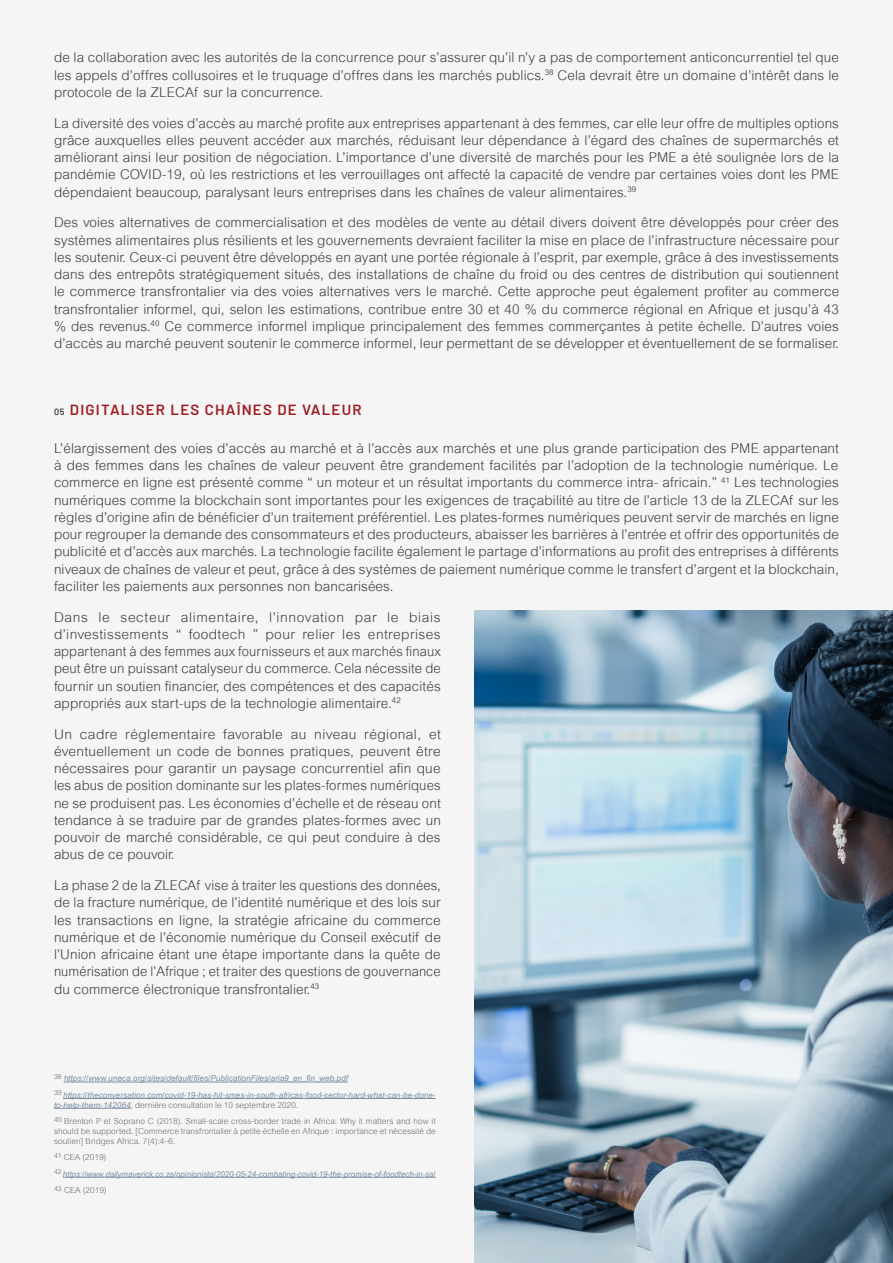
<style>
.page{position:relative;width:893px;height:1263px;background:#f5f5f6}
.page>*{position:absolute;margin:0;border:0;box-sizing:border-box;transform-origin:0 0}
.Body_Paragraph_Style{font:600 14.7px "Barlow";letter-spacing:.08em;color:#9e1c1f}
.Body_Paragraph_Style-2{font:300 13.5px/17.2px "Arial MT Std";letter-spacing:.01em;color:#3e3e3f;text-align:justify}
.Body_Paragraph_Style-3{font:italic 8.25px/9.8px "Arial MT Std";color:#7c8fa1}
.Body_Paragraph_Style-4{font:300 8.25px/9.8px "Arial MT Std";color:#6c6d70;text-align:justify}
.Body_Paragraph_Style-5{font:italic 8.25px "Arial MT Std";color:#7c8fa1;scale:.95 1}
.s1{font-weight:500;font-size:9px;color:#231f20}
.s2{font-weight:300;font-style:normal;color:#6c6d70}
</style>
<div class="page">
<img style="left:475px;top:610px;width:418px;height:653px">
<hr style="left:64px;top:1082px;width:284px;height:1px;background:#7c8fa1">
<hr style="left:63px;top:1098px;width:373px;height:1px;background:#7c8fa1">
<hr style="left:54px;top:1108px;width:77px;height:1px;background:#7c8fa1">
<hr style="left:63px;top:1177px;width:373px;height:1px;background:#7c8fa1">
<p class="Body_Paragraph_Style-2" style="left:54px;top:49px;width:786px">de la collaboration avec les autorités de la concurrence pour s’assurer qu’il n’y a pas de comportement anticoncurrentiel tel que les appels d’offres collusoires et le truquage d’offres dans les marchés publics.<sup>38</sup> Cela devrait être un domaine d’intérêt dans le protocole de la ZLECAf sur la concurrence.</p>
<p class="Body_Paragraph_Style-2" style="left:54px;top:114px;width:786px">La diversité des voies d’accès au marché profite aux entreprises appartenant à des femmes, car elle leur offre de multiples options grâce auxquelles elles peuvent accéder aux marchés, réduisant leur dépendance à l’égard des chaînes de supermarchés et améliorant ainsi leur position de négociation. L’importance d’une diversité de marchés pour les PME a été soulignée lors de la pandémie COVID-19, où les restrictions et les verrouillages ont affecté la capacité de vendre par certaines voies dont les PME dépendaient beaucoup, paralysant leurs entreprises dans les chaînes de valeur alimentaires.<sup>39</sup></p>
<p class="Body_Paragraph_Style-2" style="left:54px;top:214px;width:787px">Des voies alternatives de commercialisation et des modèles de vente au détail divers doivent être développés pour créer des systèmes alimentaires plus résilients et les gouvernements devraient faciliter la mise en place de l’infrastructure nécessaire pour les soutenir. Ceux-ci peuvent être développés en ayant une portée régionale à l’esprit, par exemple, grâce à des investissements dans des entrepôts stratégiquement situés, des installations de chaîne du froid ou des centres de distribution qui soutiennent le commerce transfrontalier via des voies alternatives vers le marché. Cette approche peut également profiter au commerce transfrontalier informel, qui, selon les estimations, contribue entre 30 et 40 % du commerce régional en Afrique et jusqu’à 43 % des revenus.<sup>40</sup> Ce commerce informel implique principalement des femmes commerçantes à petite échelle. D’autres voies d’accès au marché peuvent soutenir le commerce informel, leur permettant de se développer et éventuellement de se formaliser.</p>
<p class="Body_Paragraph_Style" style="left:54px;top:399px;width:309px"><span class="s1">05</span> DIGITALISER LES CHAÎNES DE VALEUR</p>
<p class="Body_Paragraph_Style-2" style="left:54px;top:440px;width:786px">L’élargissement des voies d’accès au marché et à l’accès aux marchés et une plus grande participation des PME appartenant à des femmes dans les chaînes de valeur peuvent être grandement facilités par l’adoption de la technologie numérique. Le commerce en ligne est présenté comme “ un moteur et un résultat importants du commerce intra- africain.” <sup>41</sup> Les technologies numériques comme la blockchain sont importantes pour les exigences de traçabilité au titre de l’article 13 de la ZLECAf sur les règles d’origine afin de bénéficier d’un traitement préférentiel. Les plates-formes numériques peuvent servir de marchés en ligne pour regrouper la demande des consommateurs et des producteurs, abaisser les barrières à l’entrée et offrir des opportunités de publicité et d’accès aux marchés. La technologie facilite également le partage d’informations au profit des entreprises à différents niveaux de chaînes de valeur et peut, grâce à des systèmes de paiement numérique comme le transfert d’argent et la blockchain, faciliter les paiements aux personnes non bancarisées.</p>
<p class="Body_Paragraph_Style-2" style="left:54px;top:608px;width:388px">Dans le secteur alimentaire, l’innovation par le biais d’investissements “ foodtech ” pour relier les entreprises appartenant à des femmes aux fournisseurs et aux marchés finaux peut être un puissant catalyseur du commerce. Cela nécessite de fournir un soutien financier, des compétences et des capacités appropriés aux start-ups de la technologie alimentaire.<sup>42</sup></p>
<p class="Body_Paragraph_Style-2" style="left:54px;top:725px;width:388px">Un cadre réglementaire favorable au niveau régional, et éventuellement un code de bonnes pratiques, peuvent être nécessaires pour garantir un paysage concurrentiel afin que les abus de position dominante sur les plates-formes numériques ne se produisent pas. Les économies d’échelle et de réseau ont tendance à se traduire par de grandes plates-formes avec un pouvoir de marché considérable, ce qui peut conduire à des abus de ce pouvoir.</p>
<p class="Body_Paragraph_Style-2" style="left:54px;top:877px;width:388px">La phase 2 de la ZLECAf vise à traiter les questions des données, de la fracture numérique, de l’identité numérique et des lois sur les transactions en ligne, la stratégie africaine du commerce numérique et de l’économie numérique du Conseil exécutif de l’Union africaine étant une étape importante dans la quête de numérisation de l’Afrique ; et traiter des questions de gouvernance du commerce électronique transfrontalier.<sup>43</sup></p>
<p class="Body_Paragraph_Style-3" style="left:54px;top:1073px;width:296px"><sup>38</sup> https://www.uneca.org/sites/default/files/PublicationFiles/aria9_en_fin_web.pdf</p>
<p class="Body_Paragraph_Style-3" style="left:54px;top:1090px;width:383px"><sup>39</sup> https://theconversation.com/covid-19-has-hit-smes-in-south-africas-food-sector-hard-what-can-be-done&shy;to-help-them-142064<span class="s2">, dernière consultation le 10 septembre 2020.</span></p>
<p class="Body_Paragraph_Style-4" style="left:54px;top:1116px;width:383px"><sup>40</sup> Brenton P et Soprano C (2018). Small-scale cross-border trade in Africa: Why it matters and how it should be supported. [Commerce transfrontalier à petite échelle en Afrique : importance et nécessité de soutien] Bridges Africa. 7(4):4–6.</p>
<p class="Body_Paragraph_Style-4" style="left:54px;top:1152px;width:54px"><sup>41</sup> CEA (2019)</p>
<p class="Body_Paragraph_Style-5" style="left:54px;top:1169px;width:403px"><sup>42</sup> https://www.dailymaverick.co.za/opinionista/2020-05-24-combating-covid-19-the-promise-of-foodtech-in-sa/</p>
<p class="Body_Paragraph_Style-4" style="left:54px;top:1185px;width:54px"><sup>43</sup> CEA (2019)</p>
</div>
